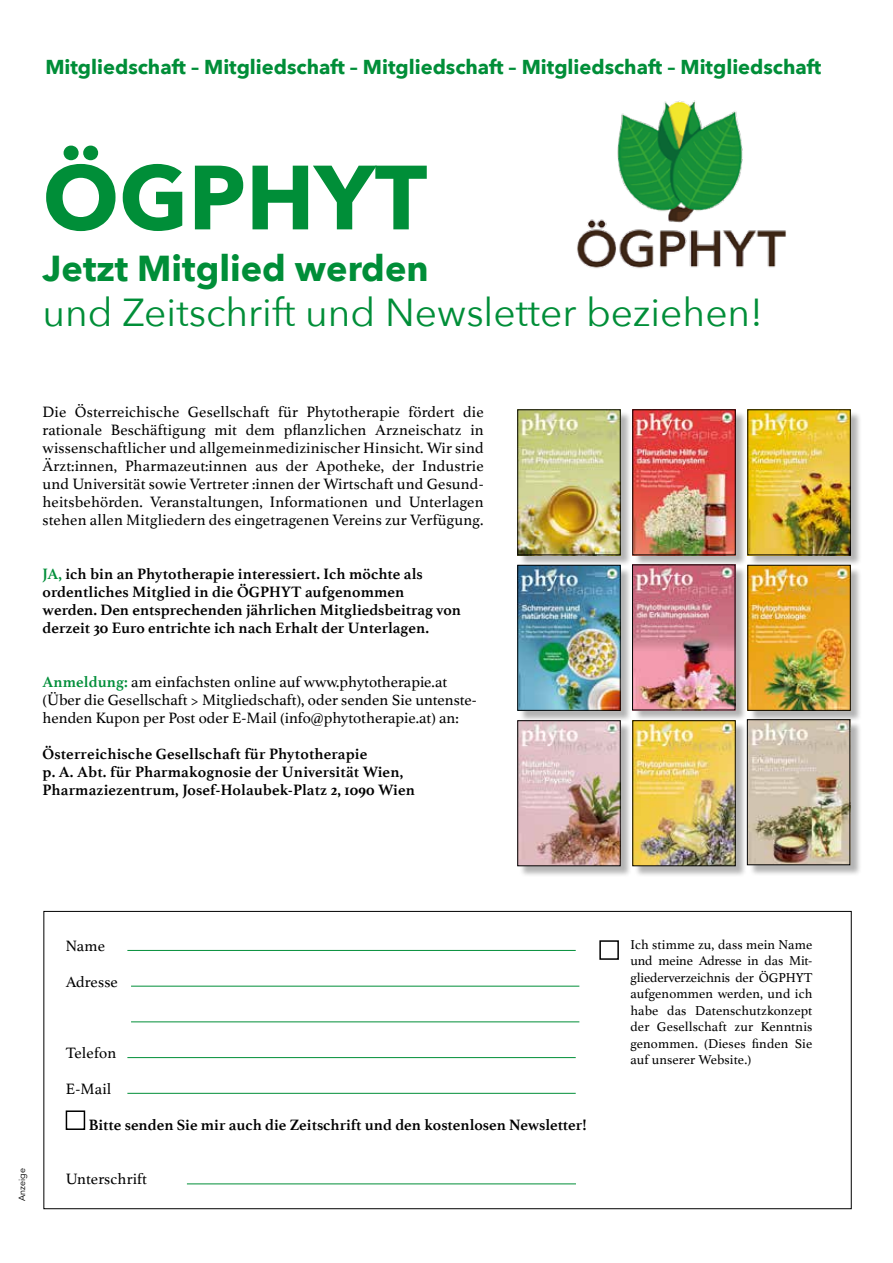
<style>
.page{position:relative;width:893px;height:1263px;background:#fff}
.page>*{position:absolute;margin:0;border:0;box-sizing:border-box;transform-origin:0 0}
.t1{font:700 90px "Avenir Next";color:#008e38}
.t2{font:39px "Avenir Next";color:#008e38}
.t3{font:700 36px "Avenir Next";color:#008e38}
.t4{font:700 20.1px "Avenir Next";color:#008e38}
.t5{font:15.75px/18px "Athelas";color:#000;text-align:justify}
.t6{font:700 15.75px/18px "Athelas";letter-spacing:.005em;color:#000}
.t7{font:13.5px/16.5px "Athelas";letter-spacing:.01em;color:#000;text-align:justify}
.t8{font:9px "Avenir";color:#000}
.s1{color:#008e39}
.s2{font-weight:700;color:#008e39}
</style>
<div class="page">
<div style="left:66px;top:1110px;width:19px;height:20px;border:2px solid #000"></div>
<hr style="left:127px;top:950px;width:449px;height:1px;background:#008e38">
<hr style="left:131px;top:986px;width:448px;height:1px;background:#008e38">
<hr style="left:131px;top:1021px;width:448px;height:1px;background:#008e38">
<hr style="left:127px;top:1057px;width:449px;height:1px;background:#008e38">
<hr style="left:127px;top:1093px;width:449px;height:1px;background:#008e38">
<hr style="left:187px;top:1183px;width:389px;height:1px;background:#008e38">
<div style="left:599px;top:940px;width:20px;height:20px;border:2px solid #000"></div>
<img style="left:577px;top:100px;width:209px;height:168px">
<div style="left:749px;top:411px;width:113px;height:156px;background:#000;opacity:.3"></div>
<img style="left:750px;top:412px;width:98px;height:141px">
<div style="left:634px;top:411px;width:113px;height:156px;background:#000;opacity:.3"></div>
<img style="left:635px;top:412px;width:98px;height:141px">
<div style="left:519px;top:411px;width:113px;height:156px;background:#000;opacity:.3"></div>
<img style="left:520px;top:412px;width:98px;height:141px">
<div style="left:749px;top:721px;width:113px;height:156px;background:#000;opacity:.3"></div>
<img style="left:749px;top:722px;width:99px;height:141px">
<div style="left:747px;top:719px;width:103px;height:146px;border:1px solid #000"></div>
<div style="left:634px;top:722px;width:113px;height:156px;background:#000;opacity:.3"></div>
<img style="left:635px;top:722px;width:98px;height:142px">
<div style="left:519px;top:722px;width:113px;height:156px;background:#000;opacity:.3"></div>
<img style="left:520px;top:722px;width:98px;height:142px">
<div style="left:749px;top:567px;width:113px;height:155px;background:#000;opacity:.3"></div>
<img style="left:750px;top:567px;width:98px;height:141px">
<div style="left:634px;top:567px;width:113px;height:155px;background:#000;opacity:.3"></div>
<img style="left:634px;top:567px;width:99px;height:141px">
<div style="left:632px;top:565px;width:103px;height:145px;border:1px solid #000"></div>
<div style="left:519px;top:567px;width:113px;height:155px;background:#000;opacity:.3"></div>
<img style="left:520px;top:567px;width:98px;height:141px">
<p class="t4" style="left:45px;top:50px;width:777px">Mitgliedschaft – Mitgliedschaft – Mitgliedschaft – Mitgliedschaft – Mitgliedschaft</p>
<h1 class="t1" style="left:43px;top:120px;width:386px">ÖGPHYT</h1>
<h3 class="t3" style="left:43px;top:237px;width:388px">Jetzt Mitglied werden</h3>
<h2 class="t2" style="left:43px;top:279px;width:722px">und Zeitschrift und Newsletter beziehen!</h2>
<p class="t5" style="left:43px;top:403px;width:443px">Die Österreichische Gesellschaft für Phytotherapie fördert die rationale Beschäftigung mit dem pflanzlichen Arzneischatz in wissenschaftlicher und allgemeinmedizinischer Hinsicht. Wir sind Ärzt:innen, Pharmazeut:innen aus der Apotheke, der Industrie und Universität sowie Vertreter :innen der Wirtschaft und Gesund&shy;heitsbehörden. Veranstaltungen, Informationen und Unterlagen stehen allen Mitgliedern des eingetragenen Vereins zur Verfügung.</p>
<p class="t6" style="left:43px;top:565px;width:420px"><span class="s1">JA,</span> ich bin an Phytotherapie interessiert. Ich möchte als ordentliches Mitglied in die ÖGPHYT aufgenommen werden. Den entsprechenden jährlichen Mitgliedsbeitrag von derzeit 30 Euro entrichte ich nach Erhalt der Unterlagen.</p>
<p class="t5" style="left:43px;top:673px;width:436px;text-align:left"><span class="s2">Anmeldung:</span> am einfachsten online auf www.phytotherapie.at (Über die Gesellschaft &gt; Mitgliedschaft), oder senden Sie untenste&shy;henden Kupon per Post oder E-Mail (info@phytotherapie.at) an:</p>
<p class="t6" style="left:43px;top:745px;width:374px">Österreichische Gesellschaft für Phytotherapie<br>p. A. Abt. für Pharmakognosie der Universität Wien,<br>Pharmaziezentrum, Josef-Holaubek-Platz 2, 1090 Wien</p>
<p class="t8" style="left:17px;top:1201px;width:34px;rotate:-90deg">Anzeige</p>
<p class="t5" style="left:66px;top:936px;width:41px">Name</p>
<p class="t5" style="left:66px;top:972px;width:54px">Adresse</p>
<p class="t5" style="left:66px;top:1043px;width:52px">Telefon</p>
<p class="t5" style="left:66px;top:1079px;width:47px">E-Mail</p>
<p class="t6" style="left:89px;top:1115px;width:499px">Bitte senden Sie mir auch die Zeitschrift und den kostenlosen Newsletter!</p>
<p class="t5" style="left:66px;top:1169px;width:83px">Unterschrift</p>
<p class="t7" style="left:630px;top:936px;width:183px">Ich stimme zu, dass mein Name und meine Adresse in das Mit&shy;gliederverzeichnis der ÖGPHYT aufgenommen werden, und ich habe das Datenschutzkonzept der Gesellschaft zur Kenntnis genommen. (Dieses finden Sie auf unserer Website.)</p>
</div>
